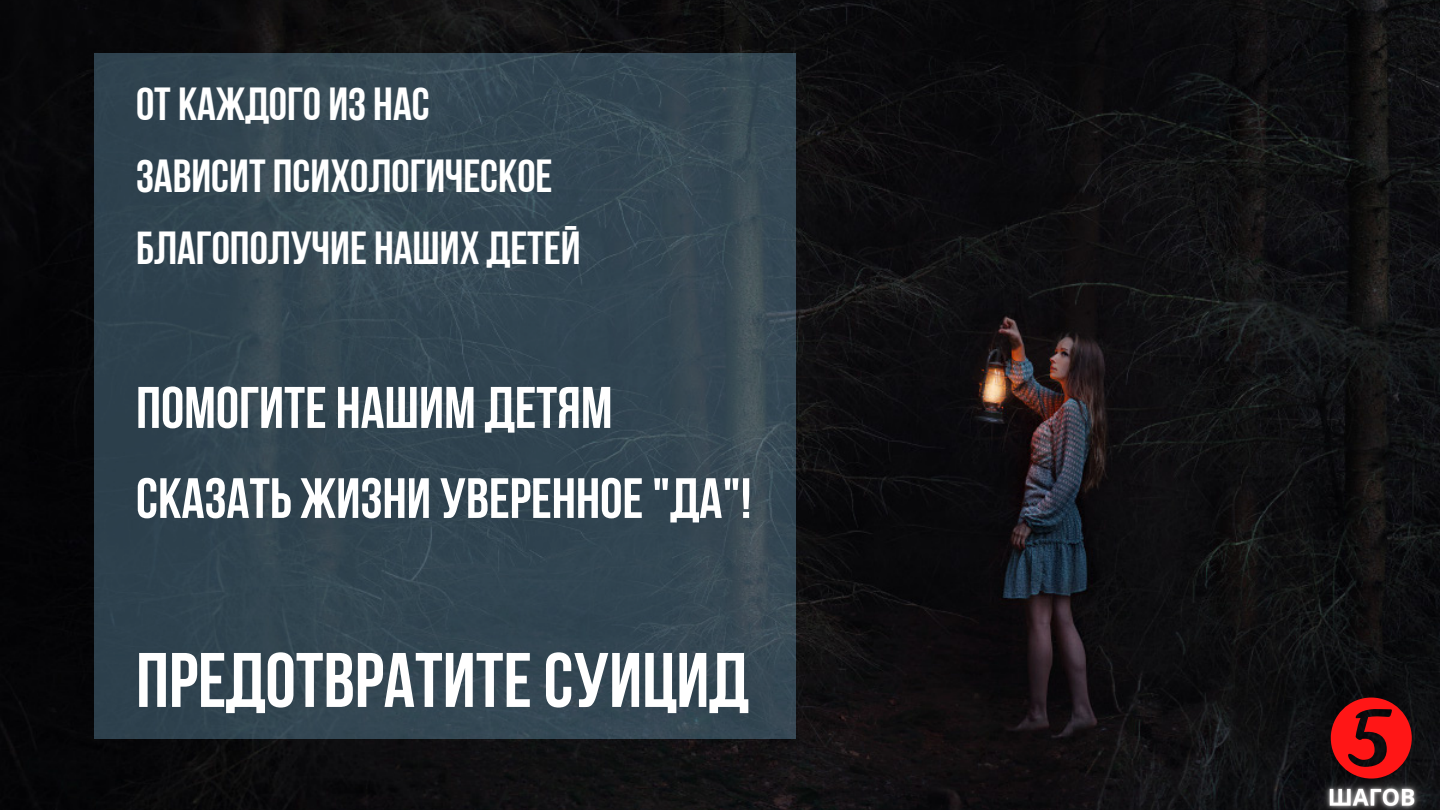
<style>
.page{position:relative;width:1440px;height:810px;background:#fff}
.page>*{position:absolute;margin:0;border:0;box-sizing:border-box;transform-origin:0 0}
.t1{font:77.1px "Bebas Neue Cyrillic";color:#fff}
.t2{font:58.6px "Bebas Neue Cyrillic";color:#fff}
.t3{font:56.7px "Bebas Neue Cyrillic";color:#fff}
.t4{font:46.3px/72px "Bebas Neue Cyrillic";color:#fff}
</style>
<div class="page">
<img style="left:0;top:0;width:1440px;height:810px">
<div style="left:95px;top:53px;width:701px;height:685px;background:#324551"></div>
<svg style="left:1331px;top:698px;width:81px;height:58px;background:#b21213"></svg>
<img style="left:1302px;top:756px;width:138px;height:54px">
<p class="t4" style="left:136px;top:72px;width:446px">ОТ КАЖДОГО ИЗ НАС<br>ЗАВИСИТ ПСИХОЛОГИЧЕСКОЕ<br>БЛАГОПОЛУЧИЕ НАШИХ ДЕТЕЙ</p>
<p class="t2" style="left:136px;top:384px;width:478px">ПОМОГИТЕ НАШИМ ДЕТЯМ</p>
<p class="t3" style="left:136px;top:475px;width:617px">СКАЗАТЬЖИЗНИ УВЕРЕННОЕ"ДА"!</p>
<h1 class="t1" style="left:136px;top:649px;width:614px">ПРЕДОТВРАТИТЕСУИЦИД</h1>
</div>
